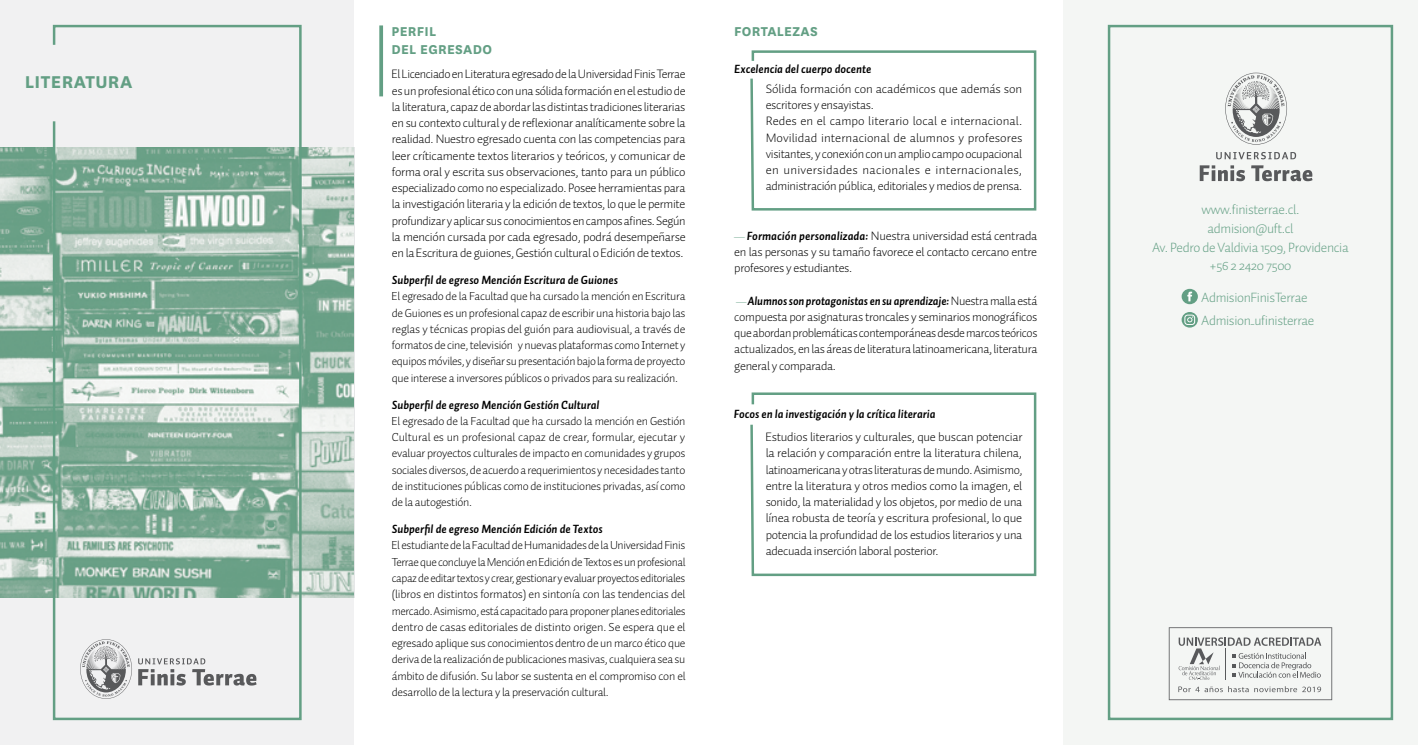
<style>
.page{position:relative;width:1418px;height:745px;background:#fff}
.page>*{position:absolute;margin:0;border:0;box-sizing:border-box;transform-origin:0 0}
.t1{font:700 20px "National";letter-spacing:.02em;color:#639f84}
.t2{font:700 15px/18px "National";letter-spacing:.02em;color:#639f84}
.t3{font:300 13.75px/18.8px "Auto Pro";letter-spacing:-.025em;color:#639f84;text-align:center}
.t4{font:300 12.5px/16.2px "Auto Pro";letter-spacing:-.025em;color:#000;text-align:justify}
.t5{font:300 11.88px/16.2px "Auto Pro";letter-spacing:-.025em;color:#000;text-align:justify}
.t6{font:11.88px "Auto Pro Bold Italic 1";color:#000}
.s1{font-size:10px;color:#639f84}
.s2{font-family:"Auto Pro Bold Italic 1";font-weight:400;font-size:11.88px}
.s3{font-family:"Auto Pro";font-weight:300;font-size:10px;color:#639f84}
.s4{font-family:"Auto Pro";font-weight:300;font-size:12.5px}
</style>
<div class="page">
<div style="left:1063px;top:0;width:354px;height:744px;background:#f4f6f4"></div>
<div style="left:0;top:0;width:354px;height:744px;background:#f1f1f2"></div>
<svg style="left:1107px;top:24px;width:287px;height:697px"></svg>
<svg style="left:379px;top:25px;width:4px;height:71px"></svg>
<svg style="left:1181px;top:312px;width:16px;height:15px"></svg>
<svg style="left:1184px;top:314px;width:11px;height:11px"></svg>
<svg style="left:1181px;top:288px;width:16px;height:16px"></svg>
<svg style="left:1187px;top:291px;width:5px;height:10px"></svg>
<svg style="left:1168px;top:627px;width:164px;height:72px"></svg>
<svg style="left:1199px;top:165px;width:45px;height:16px"></svg>
<svg style="left:1251px;top:165px;width:61px;height:16px"></svg>
<svg style="left:1216px;top:152px;width:80px;height:7px"></svg>
<svg style="left:1225px;top:73px;width:61px;height:72px"></svg>
<img style="left:0;top:147px;width:354px;height:450px">
<svg style="left:52px;top:24px;width:251px;height:697px"></svg>
<svg style="left:750px;top:50px;width:287px;height:161px"></svg>
<svg style="left:750px;top:392px;width:287px;height:185px"></svg>
<h1 class="t1" style="left:25px;top:67px;width:109px">LITERATURA</h1>
<p class="t2" style="left:391px;top:21px;width:102px">PERFIL<br>DEL EGRESADO</p>
<p class="t4" style="left:392px;top:66px;width:295px">El Licenciado en Literatura egresado de la Universidad Finis Terrae es un profesional ético con una sólida formación en el estudio de la literatura, capaz de abordar las distintas tradiciones literarias en su contexto cultural y de reflexionar analíticamente sobre la realidad. Nuestro egresado cuenta con las competencias para leer críticamente textos literarios y teóricos, y comunicar de forma oral y escrita sus observaciones, tanto para un público especializado como no especializado. Posee herramientas para la investigación literaria y la edición de textos, lo que le permite profundizar y aplicar sus conocimientos en campos afines. Según la mención cursada por cada egresado, podrá desempeñarse en la Escritura de guiones, Gestión cultural o Edición de textos.</p>
<p class="t6" style="left:392px;top:271px;width:228px">Subperfil de egreso Mención Escritura de Guiones</p>
<p class="t5" style="left:392px;top:288px;width:295px">El egresado de la Facultad que ha cursado la mención en Escritura de Guiones es un profesional capaz de escribir una historia bajo las reglas y técnicas propias del guión para audiovisual, a través de formatos de cine, televisión y nuevas plataformas como Internet y equipos móviles, y diseñar su presentación bajo la forma de proyecto que interese a inversores públicos o privados para su realización.</p>
<p class="t6" style="left:392px;top:396px;width:209px">Subperfil de egreso Mención Gestión Cultural</p>
<p class="t5" style="left:392px;top:412px;width:295px">El egresado de la Facultad que ha cursado la mención en Gestión Cultural es un profesional capaz de crear, formular, ejecutar y evaluar proyectos culturales de impacto en comunidades y grupos sociales diversos, de acuerdo a requerimientos y necesidades tanto de instituciones públicas como de instituciones privadas, así como de la autogestión.</p>
<p class="t6" style="left:392px;top:520px;width:212px">Subperfil de egreso Mención Edición de Textos</p>
<p class="t5" style="left:392px;top:536px;width:295px">El estudiante de la Facultad de Humanidades de la Universidad Finis Terrae que concluye la Mención en Edición de Textos es un profesional capaz de editar textos y crear, gestionar y evaluar proyectos editoriales (libros en distintos formatos) en sintonía con las tendencias del mercado. Asimismo, está capacitado para proponer planes editoriales dentro de casas editoriales de distinto origen. Se espera que el egresado aplique sus conocimientos dentro de un marco ético que deriva de la realización de publicaciones masivas, cualquiera sea su ámbito de difusión. Su labor se sustenta en el compromiso con el desarrollo de la lectura y la preservación cultural.</p>
<p class="t2" style="left:734px;top:21px;width:85px">FORTALEZAS</p>
<p class="t6" style="left:734px;top:60px;width:138px">Excelencia del cuerpo docente</p>
<p class="t4" style="left:765px;top:80px;width:258px;text-align:left">Sólida formación con académicos que además son escritores y ensayistas.<br>Redes en el campo literario local e internacional.<br>Movilidad internacional de alumnos y profesores visitantes, y conexión con un amplio campo ocupacional en universidades nacionales e internacionales, administración pública, editoriales y medios de prensa.</p>
<p class="t4" style="left:734px;top:227px;width:304px"><span class="s1">—</span> <span class="s2">Formación personalizada:</span> Nuestra universidad está centrada en las personas y su tamaño favorece el contacto cercano entre profesores y estudiantes.</p>
<p class="t6" style="left:736px;top:292px;width:303px"><span class="s3">—</span> Alumnos son protagonistas en su aprendizaje: <span class="s4">Nuestra malla está</span></p>
<p class="t4" style="left:734px;top:308px;width:305px">compuesta por asignaturas troncales y seminarios monográficos que abordan problemáticas contemporáneas desde marcos teóricos actualizados, en las áreas de literatura latinoamericana, literatura general y comparada.</p>
<p class="t6" style="left:733px;top:405px;width:203px">Focos en la investigación y la crítica literaria</p>
<p class="t4" style="left:765px;top:428px;width:258px">Estudios literarios y culturales, que buscan potenciar la relación y comparación entre la literatura chilena, latinoamericana y otras literaturas de mundo. Asimismo, entre la literatura y otros medios como la imagen, el sonido, la materialidad y los objetos, por medio de una línea robusta de teoría y escritura profesional, lo que potencia la profundidad de los estudios literarios y una adecuada inserción laboral posterior.</p>
<p class="t3" style="left:1152px;top:200px;width:198px">www.finisterrae.cl.<br>admision@uft.cl<br>Av. Pedro de Valdivia 1509, Providencia +56 2 2420 7500</p>
<p class="t3" style="left:1201px;top:287px;width:108px">AdmisionFinisTerrae</p>
<p class="t3" style="left:1201px;top:310px;width:115px">Admision_ufinisterrae</p>
</div>
